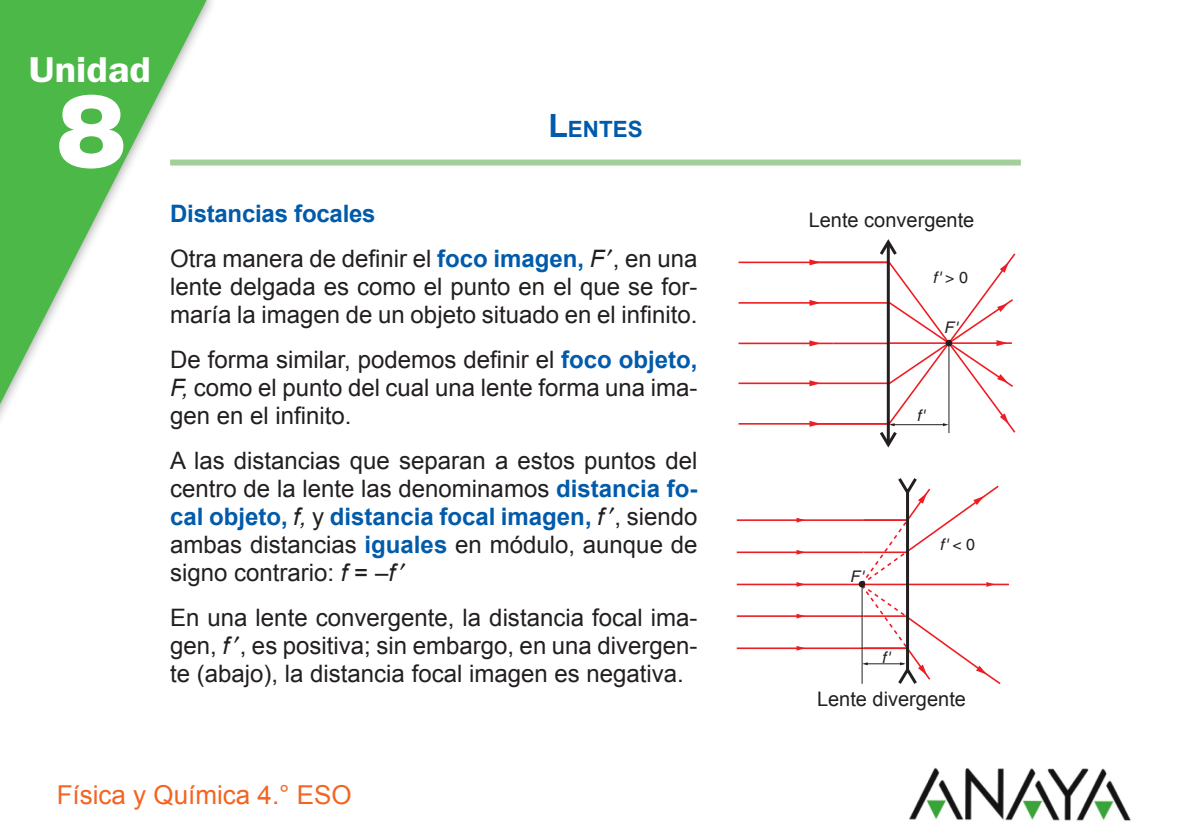
<style>
.page{position:relative;width:1191px;height:840px;background:#fff}
.page>*{position:absolute;margin:0;border:0;box-sizing:border-box;transform-origin:0 0}
.t1{font:900 103.6px "Helvetica Neue LT Std";color:#fff}
.t2{font:600 36px "ITC Franklin Gothic Std";color:#fff;scale:1.1 1}
.Pie_asignatura{font:26px "Arial";color:#f36421}
.Texto_sin_filete{font:24px/28px "Arial";color:#231f20;text-align:justify}
.Texto_sin_filete-2{font:700 24px "Arial";letter-spacing:-.01em;color:#015aaa}
.Titulo_general{font:700 22.4px "Arial";color:#015aaa}
.Texto_sin_filete-3{font:20px "Arial";color:#231f20}
.t3{font:italic 16px "Helvetica";color:#231f20}
.s1{font-size:32px}
.s2{font-weight:700;color:#015aaa}
.s3{font-style:italic}
.s4{font-family:"Anaya Math 1"}
.s5{font-style:normal}
</style>
<div class="page">
<img style="left:909px;top:767px;width:222px;height:54px">
<svg style="left:0;top:0;width:206px;height:419px"></svg>
<div style="left:170px;top:159px;width:850px;height:6px;background:#a3cf9a"></div>
<hr style="left:737px;top:519px;width:126px;height:1px;background:#ee1d23">
<svg style="left:796px;top:517px;width:9px;height:5px"></svg>
<hr style="left:737px;top:551px;width:126px;height:1px;background:#ee1d23">
<svg style="left:796px;top:550px;width:9px;height:4px"></svg>
<hr style="left:737px;top:647px;width:126px;height:1px;background:#ee1d23">
<svg style="left:796px;top:646px;width:9px;height:4px"></svg>
<hr style="left:737px;top:615px;width:126px;height:1px;background:#ee1d23">
<svg style="left:796px;top:613px;width:9px;height:5px"></svg>
<hr style="left:737px;top:583px;width:126px;height:2px;background:#ee1d23">
<svg style="left:796px;top:582px;width:9px;height:4px"></svg>
<hr style="left:908px;top:583px;width:101px;height:2px;background:#ee1d23">
<hr style="left:738px;top:261px;width:75px;height:2px;background:#ee1d23">
<svg style="left:809px;top:259px;width:11px;height:6px"></svg>
<hr style="left:813px;top:261px;width:76px;height:2px;background:#ee1d23">
<hr style="left:813px;top:302px;width:76px;height:1px;background:#ee1d23">
<hr style="left:738px;top:302px;width:75px;height:1px;background:#ee1d23">
<svg style="left:809px;top:300px;width:11px;height:6px"></svg>
<hr style="left:738px;top:423px;width:75px;height:1px;background:#ee1d23">
<svg style="left:809px;top:420px;width:11px;height:6px"></svg>
<hr style="left:813px;top:423px;width:76px;height:1px;background:#ee1d23">
<hr style="left:813px;top:382px;width:76px;height:2px;background:#ee1d23">
<hr style="left:738px;top:382px;width:75px;height:2px;background:#ee1d23">
<svg style="left:809px;top:380px;width:11px;height:6px"></svg>
<hr style="left:738px;top:342px;width:75px;height:2px;background:#ee1d23">
<svg style="left:809px;top:340px;width:11px;height:6px"></svg>
<hr style="left:813px;top:342px;width:20px;height:2px;background:#ee1d23">
<hr style="left:833px;top:342px;width:55px;height:2px;background:#ee1d23">
<svg style="left:859px;top:478px;width:143px;height:207px"></svg>
<svg style="left:877px;top:239px;width:139px;height:209px"></svg>
<p class="t2" style="left:29px;top:48px;width:112px">Unidad</p>
<p class="t1" style="left:57px;top:69px;width:71px">8</p>
<p class="Titulo_general" style="left:548px;top:116px;width:96px"><span class="s1">L</span>ENTES</p>
<p class="Texto_sin_filete-2" style="left:170px;top:199px;width:207px">Distancias focales</p>
<p class="Texto_sin_filete" style="left:170px;top:244px;width:529px">Otra manera de definir el <span class="s2">foco imagen,</span> <span class="s3">F</span><span class="s4">4</span>, en una lente delgada es como el punto en el que se for&shy;maría la imagen de un objeto situado en el infinito.</p>
<p class="Texto_sin_filete" style="left:170px;top:345px;width:529px">De forma similar, podemos definir el <span class="s2">foco objeto, </span><span class="s3">F,</span> como el punto del cual una lente forma una ima&shy;gen en el infinito.</p>
<p class="Texto_sin_filete" style="left:170px;top:446px;width:529px">A las distancias que separan a estos puntos del centro de la lente las denominamos <span class="s2">distancia fo&shy;cal objeto,</span> <span class="s3">f,</span> y <span class="s2">distancia focal imagen,</span> <span class="s3">f</span> <span class="s4">4</span>, siendo ambas distancias <span class="s2">iguales</span> en módulo, aunque de signo contrario: <span class="s3">f</span> = –<span class="s3">f</span> <span class="s4">4</span></p>
<p class="Texto_sin_filete" style="left:170px;top:603px;width:529px">En una lente convergente, la distancia focal ima&shy;gen, <span class="s3">f</span> <span class="s4">4</span>, es positiva; sin embargo, en una divergen&shy;te (abajo), la distancia focal imagen es negativa.</p>
<p class="Pie_asignatura" style="left:57px;top:779px;width:297px">Física y Química 4.° ESO</p>
<p class="Texto_sin_filete-3" style="left:808px;top:208px;width:167px">Lente convergente</p>
<p class="t3" style="left:932px;top:268px;width:37px">f' <span class="s5">&gt; 0</span></p>
<p class="t3" style="left:943px;top:318px;width:15px">F'</p>
<p class="t3" style="left:916px;top:405px;width:10px">f'</p>
<p class="t3" style="left:850px;top:566px;width:15px">F'</p>
<p class="t3" style="left:881px;top:647px;width:10px">f'</p>
<p class="t3" style="left:939px;top:535px;width:37px">f' <span class="s5">&lt; 0</span></p>
<p class="Texto_sin_filete-3" style="left:817px;top:687px;width:150px">Lente divergente</p>
</div>
